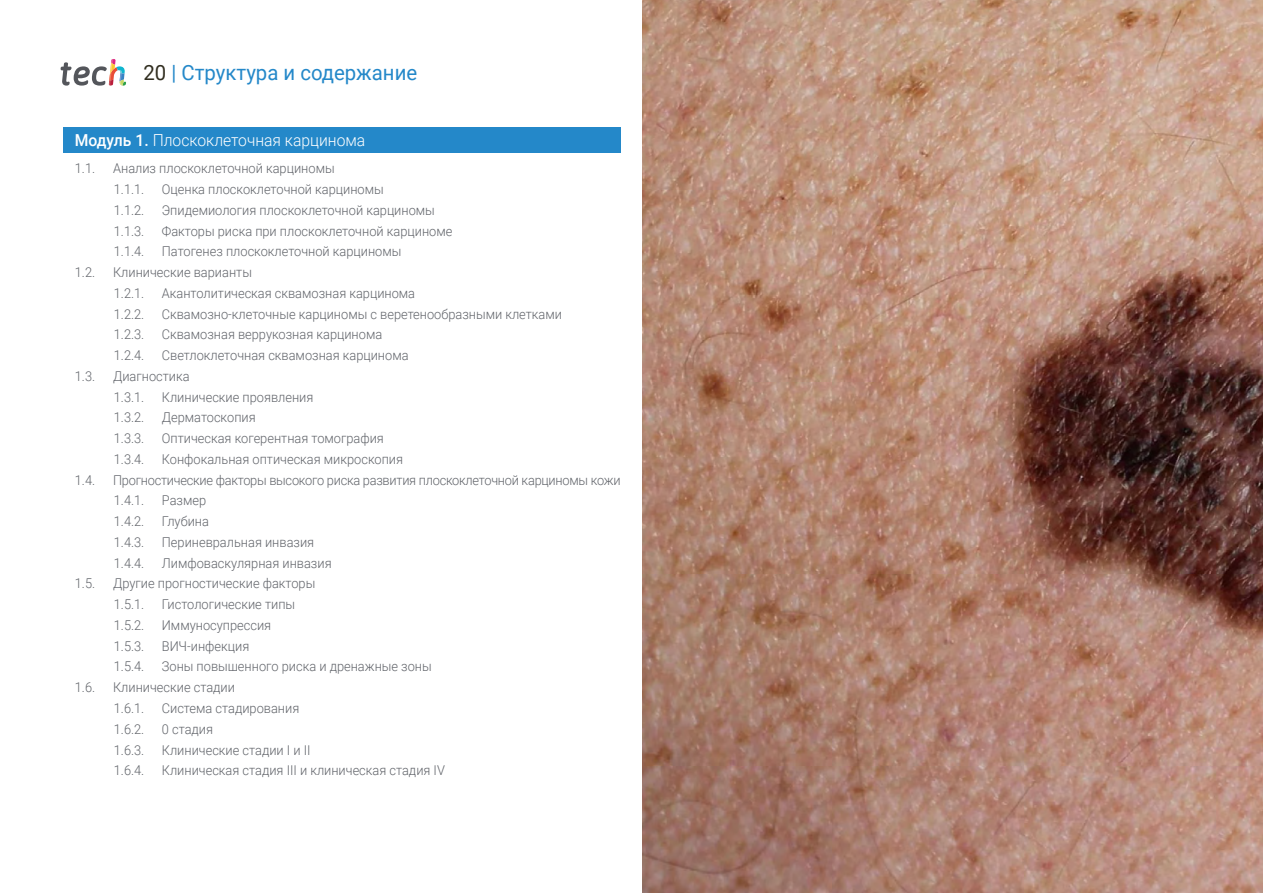
<style>
.page{position:relative;width:1263px;height:893px;background:#fff}
.page>*{position:absolute;margin:0;border:0;box-sizing:border-box;transform-origin:0 0}
.t1{font:21px "Roboto";color:#2488c9}
.t2{font:300 16.5px "Roboto";color:#fff;scale:.95 1}
.t3{font:300 13.5px/20.7px "Roboto";color:#61646a;scale:.95 1}
.t4{font:300 13.5px/20.7px "Roboto";letter-spacing:-.02em;color:#61646a;scale:.95 1}
.s1{color:#312e20}
.s2{font-weight:500}
</style>
<div class="page">
<div style="left:64px;top:128px;width:557px;height:25px;background:#2488c9"></div>
<svg style="left:61px;top:59px;width:65px;height:27px"></svg>
<img style="left:642px;top:0;width:621px;height:893px">
<h1 class="t1" style="left:144px;top:57px;width:275px"><span class="s1">20</span> | Структура и содержание</h1>
<p class="t2" style="left:75px;top:129px;width:307px"><span class="s2">Модуль 1.</span> Плоскоклеточная карцинома</p>
<p class="t3" style="left:75px;top:158px;width:23px">1.1.</p>
<p class="t3" style="left:113px;top:158px;width:235px">Анализ плоскоклеточной карциномы<br>1.1.1.</p>
<p class="t3" style="left:162px;top:179px;width:235px">Оценка плоскоклеточной карциномы</p>
<p class="t3" style="left:114px;top:199px;width:34px">1.1.2.</p>
<p class="t3" style="left:162px;top:199px;width:289px">Эпидемиология плоскоклеточной карциномы</p>
<p class="t3" style="left:114px;top:220px;width:34px">1.1.3.</p>
<p class="t3" style="left:162px;top:220px;width:307px">Факторы риска при плоскоклеточной карциноме</p>
<p class="t3" style="left:114px;top:241px;width:34px">1.1.4.</p>
<p class="t3" style="left:162px;top:241px;width:254px">Патогенез плоскоклеточной карциномы</p>
<p class="t3" style="left:75px;top:262px;width:23px">1.2.</p>
<p class="t3" style="left:113px;top:262px;width:148px">Клинические варианты<br>1.2.1.</p>
<p class="t3" style="left:162px;top:282px;width:268px">Акантолитическая сквамозная карцинома</p>
<p class="t3" style="left:114px;top:303px;width:34px">1.2.2.</p>
<p class="t3" style="left:162px;top:303px;width:423px">Сквамозно-клеточные карциномы с веретенообразными клетками</p>
<p class="t3" style="left:114px;top:324px;width:34px">1.2.3.</p>
<p class="t3" style="left:162px;top:324px;width:233px">Сквамозная веррукозная карцинома</p>
<p class="t3" style="left:114px;top:345px;width:34px">1.2.4.</p>
<p class="t3" style="left:162px;top:345px;width:261px">Светлоклеточная сквамозная карцинома</p>
<p class="t3" style="left:75px;top:365px;width:23px">1.3.</p>
<p class="t3" style="left:113px;top:365px;width:82px">Диагностика<br>1.3.1.</p>
<p class="t3" style="left:162px;top:386px;width:161px">Клинические проявления</p>
<p class="t3" style="left:114px;top:407px;width:34px">1.3.2.</p>
<p class="t3" style="left:162px;top:407px;width:100px">Дерматоскопия</p>
<p class="t3" style="left:114px;top:428px;width:34px">1.3.3.</p>
<p class="t3" style="left:162px;top:428px;width:235px">Оптическая когерентная томография</p>
<p class="t3" style="left:114px;top:448px;width:34px">1.3.4.</p>
<p class="t3" style="left:162px;top:448px;width:255px">Конфокальная оптическая микроскопия</p>
<p class="t3" style="left:75px;top:469px;width:23px">1.4.</p>
<p class="t4" style="left:113px;top:469px;width:536px">Прогностические факторы высокого риска развития плоскоклеточной карциномы кожи<br>1.4.1.</p>
<p class="t3" style="left:162px;top:490px;width:48px">Размер</p>
<p class="t3" style="left:114px;top:511px;width:34px">1.4.2.</p>
<p class="t3" style="left:162px;top:511px;width:51px">Глубина</p>
<p class="t3" style="left:114px;top:531px;width:34px">1.4.3.</p>
<p class="t3" style="left:162px;top:531px;width:162px">Периневральная инвазия</p>
<p class="t3" style="left:114px;top:552px;width:34px">1.4.4.</p>
<p class="t3" style="left:162px;top:552px;width:180px">Лимфоваскулярная инвазия</p>
<p class="t3" style="left:75px;top:573px;width:23px">1.5.</p>
<p class="t3" style="left:113px;top:573px;width:214px">Другие прогностические факторы<br>1.5.1.</p>
<p class="t3" style="left:162px;top:594px;width:142px">Гистологические типы</p>
<p class="t3" style="left:114px;top:614px;width:34px">1.5.2.</p>
<p class="t3" style="left:162px;top:614px;width:117px">Иммуносупрессия</p>
<p class="t3" style="left:114px;top:635px;width:34px">1.5.3.</p>
<p class="t3" style="left:162px;top:635px;width:94px">ВИЧ-инфекция</p>
<p class="t3" style="left:114px;top:656px;width:34px">1.5.4.</p>
<p class="t3" style="left:162px;top:656px;width:286px">Зоны повышенного риска и дренажные зоны</p>
<p class="t3" style="left:75px;top:677px;width:23px">1.6.</p>
<p class="t3" style="left:113px;top:677px;width:130px">Клинические стадии<br>1.6.1.</p>
<p class="t3" style="left:162px;top:697px;width:146px">Система стадирования</p>
<p class="t3" style="left:114px;top:718px;width:34px">1.6.2.</p>
<p class="t3" style="left:162px;top:718px;width:55px">0 стадия</p>
<p class="t3" style="left:114px;top:739px;width:34px">1.6.3.</p>
<p class="t3" style="left:162px;top:739px;width:158px">Клинические стадии I и II</p>
<p class="t3" style="left:114px;top:760px;width:34px">1.6.4.</p>
<p class="t3" style="left:162px;top:760px;width:299px">Клиническая стадия III и клиническая стадия IV</p>
</div>
